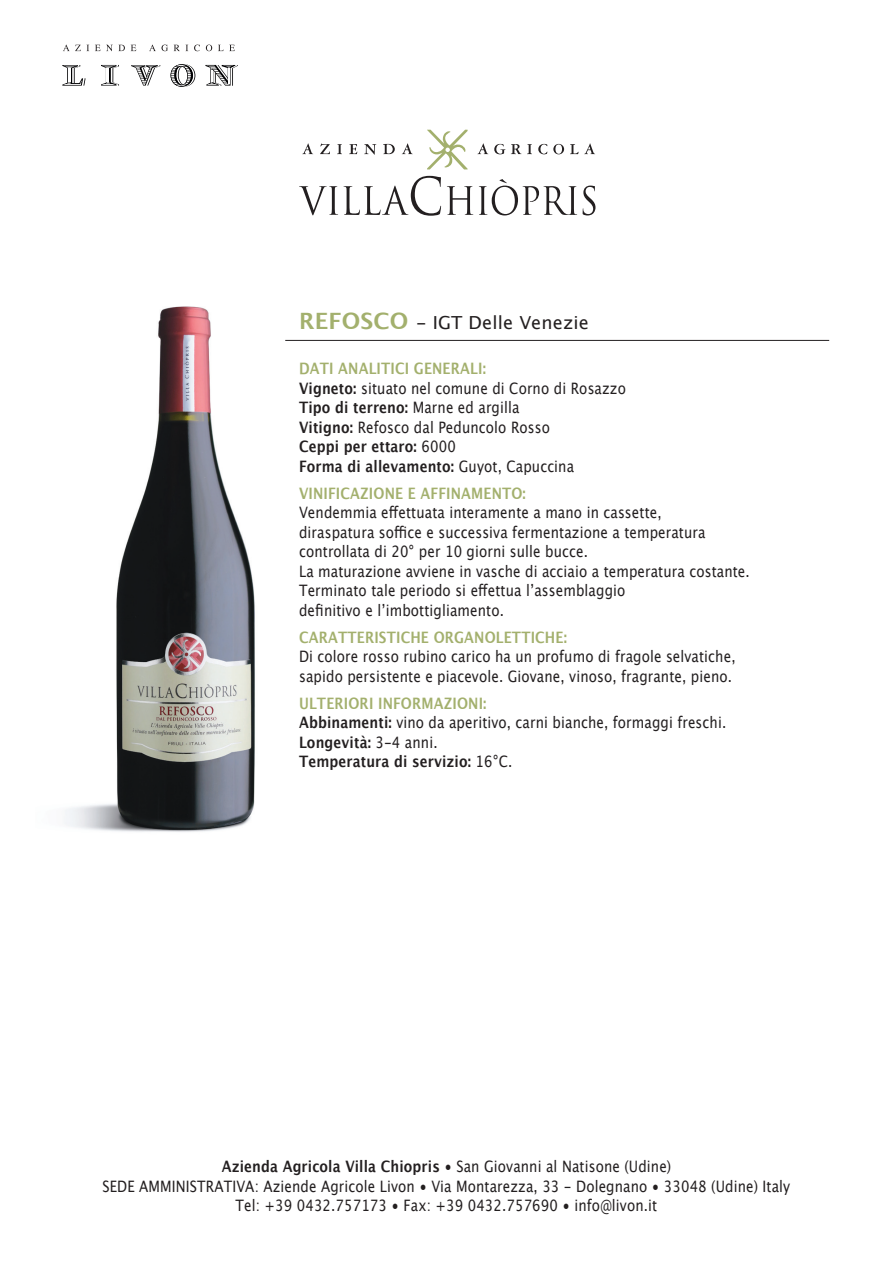
<style>
.page{position:relative;width:893px;height:1263px;background:#fff}
.page>*{position:absolute;margin:0;border:0;box-sizing:border-box;transform-origin:0 0}
.t1{font:18px "Lucida Grande";letter-spacing:.01em;color:#231f20}
.t2{font:15.75px/19.5px "Lucida Grande";letter-spacing:.01em;color:#231f20;scale:.85 1}
.t3{font:700 15.75px "Lucida Grande";letter-spacing:.01em;color:#a3b06d;scale:.85 1}
.s1{font-weight:700;font-size:22.5px;color:#a3b06d}
.s2{font-weight:700;color:#a3b06d}
.s3{font-weight:700}
</style>
<div class="page">
<hr style="left:285px;top:340px;width:544px;height:1px;background:#231f20">
<svg style="left:62px;top:65px;width:24px;height:21px"></svg>
<svg style="left:101px;top:65px;width:18px;height:21px"></svg>
<svg style="left:131px;top:65px;width:29px;height:21px"></svg>
<svg style="left:170px;top:64px;width:25px;height:23px"></svg>
<svg style="left:205px;top:65px;width:33px;height:21px"></svg>
<svg style="left:63px;top:45px;width:26px;height:6px"></svg>
<svg style="left:95px;top:45px;width:30px;height:6px"></svg>
<svg style="left:131px;top:45px;width:5px;height:6px"></svg>
<svg style="left:149px;top:45px;width:19px;height:6px"></svg>
<svg style="left:174px;top:45px;width:14px;height:6px"></svg>
<svg style="left:194px;top:45px;width:6px;height:6px"></svg>
<svg style="left:206px;top:45px;width:6px;height:6px"></svg>
<svg style="left:218px;top:45px;width:17px;height:6px"></svg>
<svg style="left:447px;top:186px;width:26px;height:29px"></svg>
<svg style="left:479px;top:179px;width:98px;height:36px"></svg>
<svg style="left:583px;top:186px;width:12px;height:29px"></svg>
<svg style="left:299px;top:186px;width:39px;height:29px"></svg>
<svg style="left:344px;top:176px;width:97px;height:40px"></svg>
<svg style="left:427px;top:130px;width:41px;height:39px"></svg>
<svg style="left:302px;top:143px;width:111px;height:12px"></svg>
<svg style="left:477px;top:143px;width:118px;height:11px"></svg>
<img style="left:64px;top:306px;width:191px;height:526px">
<p class="t1" style="left:299px;top:312px;width:291px"><span class="s1">REFOSCO</span> - IGT Delle Venezie</p>
<p class="t2" style="left:299px;top:359px;width:386px"><span class="s2">DATI ANALITICI GENERALI:<br></span><span class="s3">Vigneto:</span> situato nel comune di Corno di Rosazzo <span class="s3">Tipo di terreno:</span> Marne ed argilla<br><span class="s3">Vitigno:</span> Refosco dal Peduncolo Rosso<br><span class="s3">Ceppi per ettaro:</span> 6000<br><span class="s3">Forma di allevamento:</span> Guyot, Capuccina</p>
<p class="t3" style="left:299px;top:484px;width:268px">VINIFICAZIONE E AFFINAMENTO:</p>
<p class="t2" style="left:299px;top:503px;width:532px">Vendemmia effettuata interamente a mano in cassette,<br>diraspatura soffice e successiva fermentazione a temperatura controllata di 20° per 10 giorni sulle bucce.<br>La maturazione avviene in vasche di acciaio a temperatura costante.<br>Terminato tale periodo si effettua l’assemblaggio<br>definitivo e l’imbottigliamento.</p>
<p class="t3" style="left:299px;top:628px;width:317px">CARATTERISTICHE ORGANOLETTICHE:</p>
<p class="t2" style="left:299px;top:647px;width:515px">Di colore rosso rubino carico ha un profumo di fragole selvatiche, sapido persistente e piacevole. Giovane, vinoso, fragrante, pieno.</p>
<p class="t2" style="left:299px;top:693px;width:504px"><span class="s2">ULTERIORI INFORMAZIONI:<br></span><span class="s3">Abbinamenti:</span> vino da aperitivo, carni bianche, formaggi freschi.<br><span class="s3">Longevità:</span> 3-4 anni.<br><span class="s3">Temperatura di servizio:</span> 16°C.</p>
<p class="t2" style="left:103px;top:1157px;width:811px;text-align:center"><span class="s3">Azienda Agricola Villa Chiopris</span> • San Giovanni al Natisone (Udine)<br>SEDE AMMINISTRATIVA: Aziende Agricole Livon • Via Montarezza, 33 - Dolegnano • 33048 (Udine) Italy<br>Tel: +39 0432.757173 • Fax: +39 0432.757690 • info@livon.it</p>
</div>
